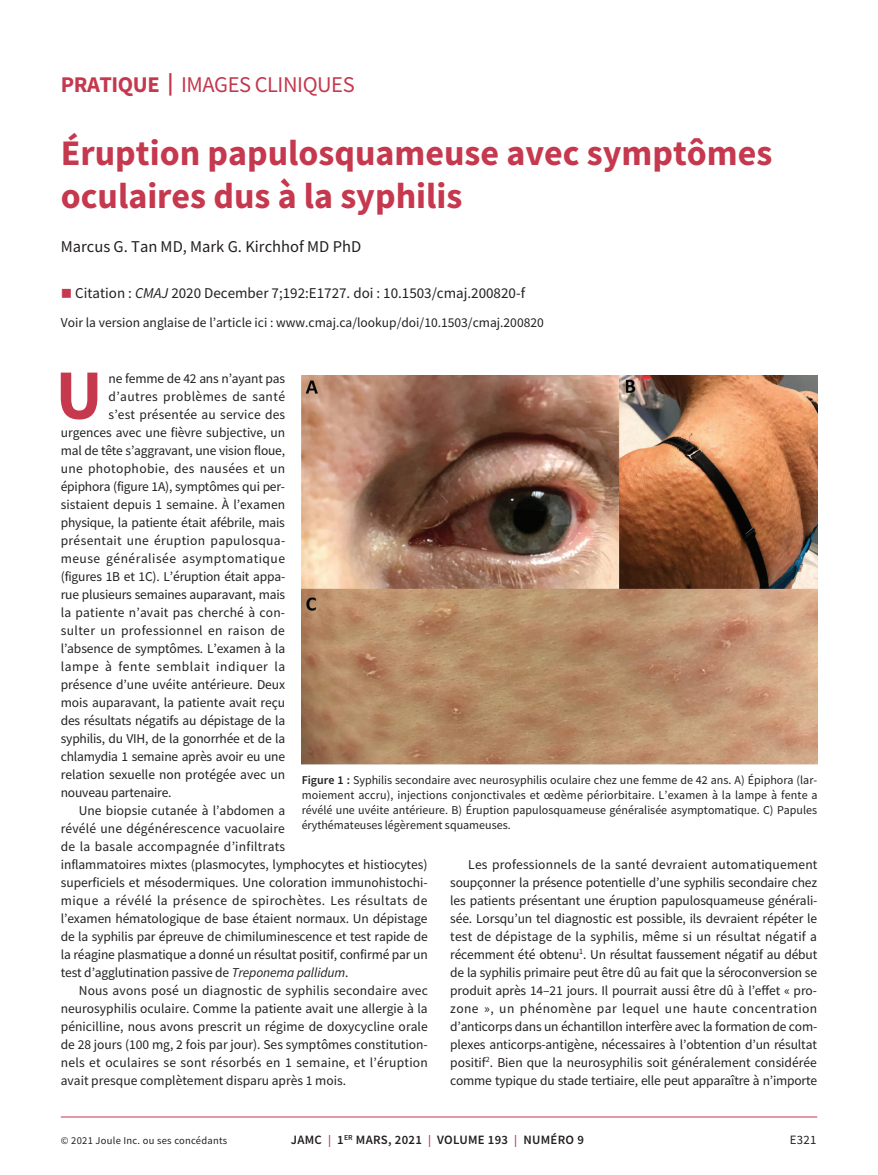
<style>
.page{position:relative;width:878px;height:1175px;background:#fff}
.page>*{position:absolute;margin:0;border:0;box-sizing:border-box;transform-origin:0 0}
.t1{font:700 70.65px "Source Sans Pro";color:#c5384e}
.t2{font:700 36px/43.2px "Source Sans Pro";color:#c5384e}
.t3{font:22.5px "Source Sans Pro";letter-spacing:-.02em;color:#c5384e}
.t4{font:16.5px "Source Sans Pro";color:#231f20}
.t5{font:15px "Source Sans Pro";color:#231f20}
.t6{font:13.5px/18px "Source Sans Pro";color:#231f20;text-align:justify}
.t7{font:13.5px "Source Sans Pro";letter-spacing:.03em;color:#231f20}
.t8{font:13.5px "Source Sans Pro";letter-spacing:.02em;color:#231f20}
.t9{font:13.5px "Source Sans Pro";letter-spacing:.025em;color:#231f20}
.t10{font:13.5px "Source Sans Pro";letter-spacing:.035em;color:#231f20}
.t11{font:13.5px "Source Sans Pro";letter-spacing:.045em;color:#231f20}
.t12{font:600 12.75px "Source Sans Pro";letter-spacing:.025em;color:#231f20}
.t13{font:12.75px "Source Sans Pro";color:#231f20}
.t14{font:12px/15px "Source Sans Pro";color:#231f20;text-align:justify}
.t15{font:10.5px "Source Sans Pro";letter-spacing:.025em;color:#231f20}
.s1{font-weight:700}
.s2{color:#c5384e}
.s3{font-style:italic}
.s4{font-weight:600}
.s5{font-size:12px;color:#c5384e}
</style>
<div class="page">
<hr style="left:61px;top:1116px;width:756px;height:1px;background:#c5384e">
<img style="left:302px;top:375px;width:515px;height:389px">
<h3 class="t3" style="left:61px;top:70px;width:295px"><span class="s1">PRATIQUE |</span> IMAGES CLINIQUES</h3>
<h2 class="t2" style="left:61px;top:131px;width:713px">Éruption papulosquameuse avec symptômes oculaires dus à la syphilis</h2>
<p class="t4" style="left:61px;top:236px;width:302px">Marcus G. Tan MD, Mark G. Kirchhof MD PhD</p>
<p class="t5" style="left:61px;top:284px;width:466px"><span class="s2">■</span> Citation : <span class="s3">CMAJ</span> 2020 December 7;192:E1727. doi : 10.1503/cmaj.200820-f</p>
<p class="t6" style="left:61px;top:313px;width:484px">Voir la version anglaise de l’article ici : www.cmaj.ca/lookup/doi/10.1503/cmaj.200820</p>
<h1 class="t1" style="left:56px;top:347px;width:48px">U</h1>
<p class="t6" style="left:109px;top:369px;width:178px">ne femme de 42 ans n’ayant pas</p>
<p class="t7" style="left:109px;top:387px;width:178px">d’autres problèmes de santé</p>
<p class="t6" style="left:109px;top:405px;width:178px">s’est présentée au service des</p>
<p class="t6" style="left:61px;top:423px;width:226px">urgences avec une fièvre subjective, un</p>
<p class="t6" style="left:61px;top:441px;width:226px">mal de tête s’aggravant, une vision floue,</p>
<p class="t9" style="left:61px;top:459px;width:226px">une photophobie, des nausées et un</p>
<p class="t6" style="left:61px;top:477px;width:226px">épiphora (figure 1A), symptômes qui per-</p>
<p class="t6" style="left:61px;top:495px;width:226px">sistaient depuis 1 semaine. À l’examen</p>
<p class="t6" style="left:61px;top:513px;width:226px">physique, la patiente était afébrile, mais</p>
<p class="t9" style="left:61px;top:531px;width:226px">présentait une éruption papulosqua-</p>
<p class="t10" style="left:61px;top:549px;width:226px">meuse généralisée asymptomatique</p>
<p class="t6" style="left:61px;top:567px;width:226px">(figures 1B et 1C). L’éruption était appa-</p>
<p class="t6" style="left:61px;top:585px;width:226px">rue plusieurs semaines auparavant, mais</p>
<p class="t6" style="left:61px;top:603px;width:226px">la patiente n’avait pas cherché à con-</p>
<p class="t7" style="left:61px;top:621px;width:226px">sulter un professionnel en raison de</p>
<p class="t6" style="left:61px;top:639px;width:226px">l’absence de symptômes. L’examen à la</p>
<p class="t11" style="left:61px;top:657px;width:226px">lampe à fente semblait indiquer la</p>
<p class="t6" style="left:61px;top:675px;width:226px">présence d’une uvéite antérieure. Deux</p>
<p class="t6" style="left:61px;top:693px;width:226px">mois auparavant, la patiente avait reçu</p>
<p class="t6" style="left:61px;top:711px;width:226px">des résultats négatifs au dépistage de la</p>
<p class="t6" style="left:61px;top:729px;width:226px">syphilis, du VIH, de la gonorrhée et de la</p>
<p class="t6" style="left:61px;top:747px;width:226px">chlamydia 1 semaine après avoir eu une</p>
<p class="t6" style="left:61px;top:765px;width:226px">relation sexuelle non protégée avec un</p>
<p class="t6" style="left:61px;top:783px;width:112px">nouveau partenaire.</p>
<p class="t6" style="left:79px;top:801px;width:208px">Une biopsie cutanée à l’abdomen a</p>
<p class="t6" style="left:61px;top:819px;width:226px">révélé une dégénérescence vacuolaire</p>
<p class="t8" style="left:61px;top:837px;width:226px">de la basale accompagnée d’infiltrats</p>
<p class="t6" style="left:61px;top:855px;width:368px">inflammatoires mixtes (plasmocytes, lymphocytes et histiocytes)</p>
<p class="t6" style="left:61px;top:873px;width:368px">superficiels et mésodermiques. Une coloration immunohistochi-</p>
<p class="t7" style="left:61px;top:891px;width:368px">mique a révélé la présence de spirochètes. Les résultats de</p>
<p class="t6" style="left:61px;top:909px;width:368px">l’examen hématologique de base étaient normaux. Un dépistage</p>
<p class="t6" style="left:61px;top:927px;width:368px">de la syphilis par épreuve de chimiluminescence et test rapide de</p>
<p class="t6" style="left:61px;top:945px;width:368px">la réagine plasmatique a donné un résultat positif, confirmé par un</p>
<p class="t6" style="left:61px;top:963px;width:289px">test d’agglutination passive de <span class="s3">Treponema pallidum</span>.</p>
<p class="t6" style="left:79px;top:981px;width:350px">Nous avons posé un diagnostic de syphilis secondaire avec</p>
<p class="t6" style="left:61px;top:999px;width:368px">neurosyphilis oculaire. Comme la patiente avait une allergie à la</p>
<p class="t6" style="left:61px;top:1017px;width:368px">pénicilline, nous avons prescrit un régime de doxycycline orale</p>
<p class="t6" style="left:61px;top:1035px;width:368px">de 28 jours (100 mg, 2 fois par jour). Ses symptômes constitution-</p>
<p class="t8" style="left:61px;top:1053px;width:368px">nels et oculaires se sont résorbés en 1 semaine, et l’éruption</p>
<p class="t6" style="left:61px;top:1071px;width:287px">avait presque complètement disparu après 1 mois.</p>
<p class="t14" style="left:302px;top:772px;width:517px"><span class="s4">Figure 1 :</span> Syphilis secondaire avec neurosyphilis oculaire chez une femme de 42 ans. A) Épiphora (lar&shy;moiement accru), injections conjonctivales et œdème périorbitaire. L’examen à la lampe à fente a révélé une uvéite antérieure. B) Éruption papulosquameuse généralisée asymptomatique. C) Papules érythémateuses légèrement squameuses.</p>
<p class="t6" style="left:450px;top:855px;width:369px;text-indent:18px">Les professionnels de la santé devraient automatiquement soupçonner la présence potentielle d’une syphilis secondaire chez les patients présentant une éruption papulosquameuse générali&shy;sée. Lorsqu’un tel diagnostic est possible, ils devraient répéter le test de dépistage de la syphilis, même si un résultat négatif a récemment été obtenu<sup>1</sup>. Un résultat faussement négatif au début de la syphilis primaire peut être dû au fait que la séroconversion se produit après 14–21 jours. Il pourrait aussi être dû à l’effet « pro&shy;zone », un phénomène par lequel une haute concentration d’anticorps dans un échantillon interfère avec la formation de com&shy;plexes anticorps-antigène, nécessaires à l’obtention d’un résultat positif<sup>2</sup>. Bien que la neurosyphilis soit généralement considérée comme typique du stade tertiaire, elle peut apparaître à n’importe</p>
<p class="t15" style="left:61px;top:1134px;width:168px">© 2021 Joule Inc. ou ses concédants</p>
<p class="t12" style="left:291px;top:1131px;width:295px">JAMC <span class="s5">|</span> 1<sup>ER</sup> MARS, 2021 <span class="s5">|</span> VOLUME 193 <span class="s5">|</span> NUMÉRO 9</p>
<p class="t13" style="left:789px;top:1132px;width:28px">E321</p>
</div>
